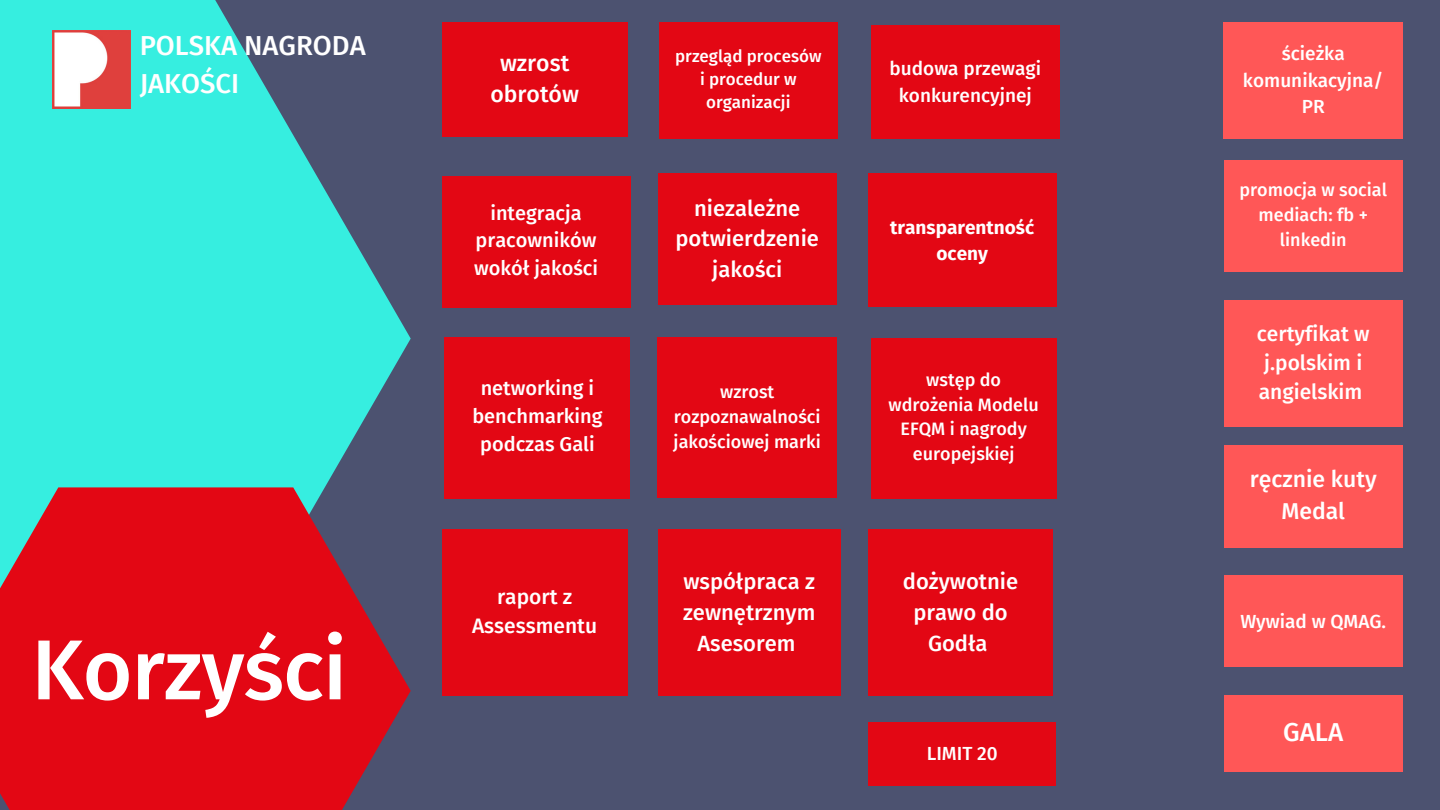
<style>
.page{position:relative;width:1440px;height:810px;background:#4c5270}
.page>*{position:absolute;margin:0;border:0;box-sizing:border-box;transform-origin:0 0}
.t1{font:500 85px "Fira Sans";letter-spacing:-.01em;color:#fff}
.t2{font:500 27.5px/37.8px "Fira Sans";color:#fff}
.t3{font:500 26px "Fira Sans";color:#fff}
.t4{font:500 23px/31.5px "Fira Sans";color:#fff;text-align:center}
.t5{font:500 22px/30.8px "Fira Sans";color:#fff;text-align:center}
.t6{font:500 21px/29.2px "Fira Sans";color:#fff;text-align:center}
.t7{font:500 20px/27.8px "Fira Sans";color:#fff;text-align:center}
.t8{font:500 19px/26.2px "Fira Sans";color:#fff;text-align:center}
.t9{font:700 19px/26.2px "Fira Sans";color:#fff;text-align:center}
.t10{font:500 18px/24.8px "Fira Sans";color:#fff;text-align:center}
.t11{font:500 17px/23.2px "Fira Sans";color:#fff;text-align:center}
</style>
<div class="page">
<svg style="left:0;top:0;width:411px;height:487px;fill:#36eee0"></svg>
<svg style="left:0;top:487px;width:411px;height:323px;background:#cc1624"></svg>
<img style="left:52px;top:31px;width:78px;height:78px">
<div style="left:658px;top:529px;width:183px;height:167px;background:#e30714"></div>
<div style="left:658px;top:174px;width:179px;height:131px;background:#e30714"></div>
<div style="left:442px;top:176px;width:188px;height:131px;background:#e30714"></div>
<div style="left:442px;top:22px;width:185px;height:115px;background:#e30714"></div>
<div style="left:659px;top:22px;width:179px;height:117px;background:#e30714"></div>
<div style="left:442px;top:529px;width:185px;height:167px;background:#e30714"></div>
<div style="left:1224px;top:160px;width:179px;height:112px;background:#ff5757"></div>
<div style="left:445px;top:337px;width:185px;height:161px;background:#e30714"></div>
<div style="left:1224px;top:696px;width:179px;height:76px;background:#ff5757"></div>
<div style="left:1224px;top:445px;width:179px;height:102px;background:#ff5757"></div>
<div style="left:871px;top:25px;width:188px;height:114px;background:#e30714"></div>
<div style="left:868px;top:174px;width:188px;height:133px;background:#e30714"></div>
<div style="left:1224px;top:22px;width:179px;height:117px;background:#ff5757"></div>
<div style="left:871px;top:338px;width:185px;height:160px;background:#e30714"></div>
<div style="left:658px;top:337px;width:179px;height:161px;background:#e30714"></div>
<div style="left:868px;top:529px;width:185px;height:167px;background:#e30714"></div>
<div style="left:868px;top:722px;width:188px;height:63px;background:#e30714"></div>
<div style="left:1224px;top:300px;width:179px;height:126px;background:#ff5757"></div>
<div style="left:1224px;top:576px;width:179px;height:91px;background:#ff5757"></div>
<h2 class="t2" style="left:140px;top:27px;width:228px">POLSKA NAGRODA<br>JAKOŚCI</h2>
<p class="t1" style="left:32px;top:620px;width:317px">Korzyści</p>
<h5 class="t4" style="left:490px;top:47px;width:90px">wzrost obrotów</h5>
<h3 class="t11" style="left:675px;top:45px;width:148px">przegląd procesów i procedur w organizacji</h3>
<h5 class="t7" style="left:474px;top:199px;width:126px">integracja pracowników wokół jakości</h5>
<h5 class="t7" style="left:472px;top:375px;width:132px">networking i benchmarking podczas Gali</h5>
<p class="t6" style="left:472px;top:582px;width:127px">raport z<br>Assessmentu</p>
<h3 class="t5" style="left:676px;top:193px;width:145px">niezależne potwierdzenie jakości</h3>
<h5 class="t10" style="left:674px;top:380px;width:149px">wzrost rozpoznawalności jakościowej marki</h5>
<h1 class="t5" style="left:683px;top:566px;width:134px">współpraca z zewnętrznym<br>Asesorem</h1>
<h5 class="t8" style="left:890px;top:56px;width:153px">budowa przewagi konkurencyjnej</h5>
<h5 class="t9" style="left:890px;top:214px;width:145px">transparentność oceny</h5>
<h4 class="t10" style="left:889px;top:367px;width:152px">wstęp do wdrożenia Modelu<br>EFQM i nagrody europejskiej</h4>
<h5 class="t5" style="left:903px;top:566px;width:117px">dożywotnie prawo do<br>Godła</h5>
<h3 class="t8" style="left:927px;top:740px;width:72px">LIMIT 20</h3>
<h3 class="t8" style="left:1243px;top:41px;width:142px">ścieżka komunikacyjna/<br>PR</h3>
<h3 class="t10" style="left:1239px;top:178px;width:149px">promocja w social mediach: fb + linkedin</h3>
<h3 class="t6" style="left:1257px;top:319px;width:114px;text-align:left">certyfikat w j.polskim i angielskim</h3>
<h5 class="t4" style="left:1250px;top:464px;width:129px">ręcznie kuty<br>Medal</h5>
<h5 class="t8" style="left:1240px;top:608px;width:147px">Wywiad w QMAG.</h5>
<h3 class="t3" style="left:1283px;top:717px;width:62px">GALA</h3>
</div>
